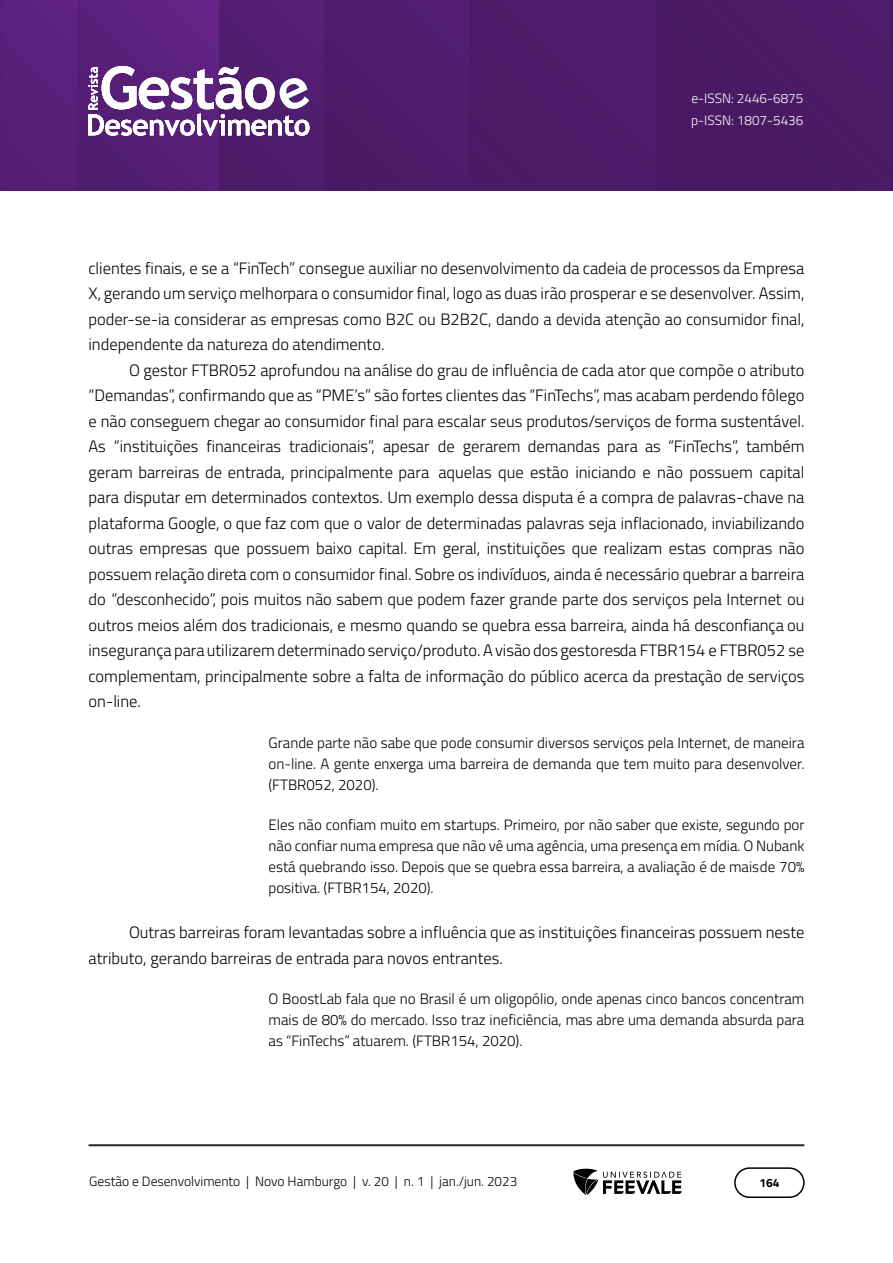
<style>
.page{position:relative;width:893px;height:1263px;background:#fff}
.page>*{position:absolute;margin:0;border:0;box-sizing:border-box;transform-origin:0 0}
.Corpo_de_texto{font:300 16.5px/25.5px "Titillium Web";color:#000;text-align:justify}
.Citação{font:300 15px/21px "Titillium Web";color:#000;text-align:justify}
.t1{font:300 13.5px "Titillium Web";color:#000}
.t2{font:300 13.5px/22.5px "Titillium Web";color:#fff}
.t3{font:700 12px "Titillium Web";color:#000}
</style>
<div class="page">
<img style="left:0;top:0;width:890px;height:191px">
<hr style="left:219px;top:0;width:1px;height:191px;background:#4f1d6d">
<img style="left:76px;top:0;width:1px;height:191px">
<hr style="left:657px;top:0;width:1px;height:191px;background:#491a63">
<hr style="left:89px;top:1144px;width:715px;height:2px;background:#282828">
<div style="left:734px;top:1167px;width:71px;height:31px;border:2px solid #000;border-radius:15px"></div>
<svg style="left:573px;top:1169px;width:109px;height:26px"></svg>
<svg style="left:88px;top:66px;width:221px;height:70px"></svg>
<p class="t2" style="left:691px;top:86px;width:114px">e-ISSN: 2446-6875 p-ISSN: 1807-5436</p>
<p class="Corpo_de_texto" style="left:88px;top:254px;width:717px">clientes finais, e se a “FinTech” consegue auxiliar no desenvolvimento da cadeia de processos da Empresa X, gerando um serviço melhor para o consumidor final, logo as duas irão prosperar e se desenvolver. Assim, poder-se-ia considerar as empresas como B2C ou B2B2C, dando a devida atenção ao consumidor final, independente da natureza do atendimento.</p>
<p class="Corpo_de_texto" style="left:88px;top:356px;width:717px;text-indent:40px">O gestor FTBR052 aprofundou na análise do grau de influência de cada ator que compõe o atributo “Demandas”, confirmando que as “PME’s” são fortes clientes das “FinTechs”, mas acabam perdendo fôlego e não conseguem chegar ao consumidor final para escalar seus produtos/serviços de forma sustentável.<br>As “instituições financeiras tradicionais”, apesar de gerarem demandas para as “FinTechs”, também geram barreiras de entrada, principalmente para aquelas que estão iniciando e não possuem capital para disputar em determinados contextos. Um exemplo dessa disputa é a compra de palavras-chave na plataforma Google, o que faz com que o valor de determinadas palavras seja inflacionado, inviabilizando outras empresas que possuem baixo capital. Em geral, instituições que realizam estas compras não possuem relação direta com o consumidor final. Sobre os indivíduos, ainda é necessário quebrar a barreira do “desconhecido”, pois muitos não sabem que podem fazer grande parte dos serviços pela Internet ou outros meios além dos tradicionais, e mesmo quando se quebra essa barreira, ainda há desconfiança ou insegurança para utilizarem determinado serviço/produto. A visão dos gestores da FTBR154 e FTBR052 se complementam, principalmente sobre a falta de informação do público acerca da prestação de serviços on-line.</p>
<p class="Citação" style="left:268px;top:731px;width:537px">Grande parte não sabe que pode consumir diversos serviços pela Internet, de maneira on-line. A gente enxerga uma barreira de demanda que tem muito para desenvolver. (FTBR052, 2020).</p>
<p class="Citação" style="left:268px;top:814px;width:537px">Eles não confiam muito em startups. Primeiro, por não saber que existe, segundo por não confiar numa empresa que não vê uma agência, uma presença em mídia. O Nubank está quebrando isso. Depois que se quebra essa barreira, a avaliação é de mais de 70% positiva. (FTBR154, 2020).</p>
<p class="Corpo_de_texto" style="left:88px;top:919px;width:717px;text-indent:40px">Outras barreiras foram levantadas sobre a influência que as instituições financeiras possuem neste atributo, gerando barreiras de entrada para novos entrantes.</p>
<p class="Citação" style="left:268px;top:988px;width:537px">O BoostLab fala que no Brasil é um oligopólio, onde apenas cinco bancos concentram mais de 80% do mercado. Isso traz ineficiência, mas abre uma demanda absurda para as “FinTechs” atuarem. (FTBR154, 2020).</p>
<p class="t1" style="left:89px;top:1171px;width:429px">Gestão e Desenvolvimento | Novo Hamburgo | v. 20 | n. 1 | jan./jun. 2023</p>
<p class="t3" style="left:759px;top:1174px;width:22px">164</p>
</div>
